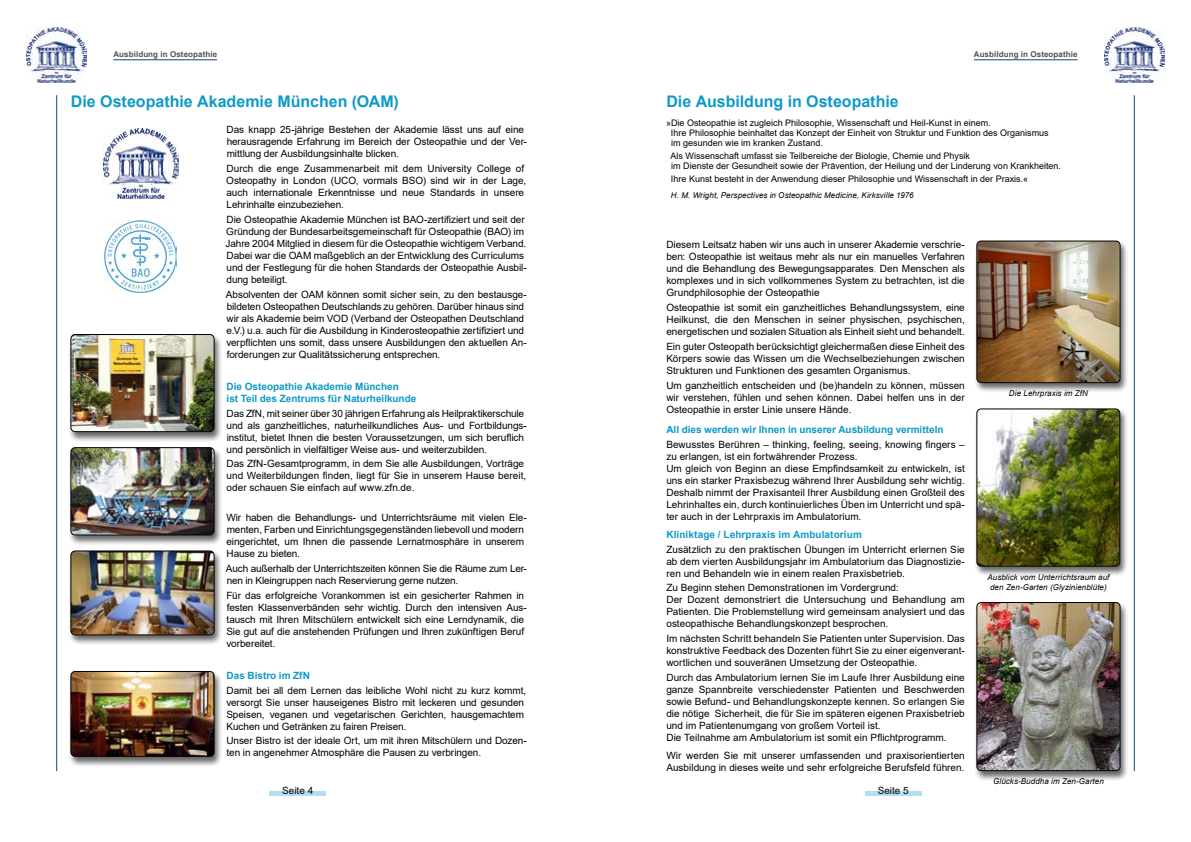
<style>
.page{position:relative;width:1191px;height:842px;background:#fff}
.page>*{position:absolute;margin:0;border:0;box-sizing:border-box;transform-origin:0 0}
.t1{font:700 16px "Arial";color:#0e9ac7}
.t2{font:10px/12px "Arial";letter-spacing:-.005em;color:#000}
.t3{font:700 10px/12px "Arial";color:#0e9ac7}
.t4{font:9px/10px "Arial";color:#000}
.t5{font:italic 8px/9.6px "Arial";letter-spacing:.01em;color:#000;text-align:center}
.t6{font:700 8px "Arial";letter-spacing:.01em;color:#504f53}
.s1{color:#66b120}
</style>
<div class="page">
<hr style="left:269px;top:792px;width:57px;height:4px;background:#b2e0f0">
<hr style="left:113px;top:60px;width:104px;height:1px;background:#134283">
<hr style="left:974px;top:60px;width:103px;height:1px;background:#134283">
<hr style="left:56px;top:95px;width:1px;height:676px;background:#134283">
<hr style="left:1134px;top:95px;width:1px;height:676px;background:#134283">
<hr style="left:865px;top:792px;width:56px;height:4px;background:#b2e0f0">
<img style="left:1104px;top:27px;width:60px;height:55px">
<img style="left:27px;top:27px;width:60px;height:55px">
<div style="left:69px;top:550px;width:154px;height:95px;background:#000;opacity:.6"></div>
<img style="left:71px;top:551px;width:143px;height:84px">
<div style="left:71px;top:551px;width:143px;height:84px;border:1px solid #000;border-radius:4px"></div>
<div style="left:69px;top:671px;width:154px;height:96px;background:#000;opacity:.6"></div>
<img style="left:71px;top:671px;width:143px;height:85px">
<div style="left:71px;top:671px;width:143px;height:85px;border:1px solid #000;border-radius:4px"></div>
<div style="left:69px;top:334px;width:154px;height:108px;background:#000;opacity:.6"></div>
<img style="left:71px;top:334px;width:143px;height:98px">
<div style="left:71px;top:334px;width:143px;height:98px;border:1px solid #000;border-radius:4px"></div>
<img style="left:104px;top:220px;width:72px;height:73px">
<div style="left:69px;top:447px;width:154px;height:98px;background:#000;opacity:.6"></div>
<img style="left:71px;top:448px;width:143px;height:87px">
<div style="left:71px;top:448px;width:143px;height:87px;border:1px solid #000;border-radius:4px"></div>
<div style="left:974px;top:241px;width:154px;height:152px;background:#000;opacity:.6"></div>
<img style="left:977px;top:241px;width:143px;height:142px">
<div style="left:976px;top:241px;width:144px;height:142px;border:1px solid #000;border-radius:4px"></div>
<div style="left:974px;top:408px;width:154px;height:168px;background:#000;opacity:.6"></div>
<img style="left:977px;top:409px;width:142px;height:157px">
<div style="left:976px;top:409px;width:143px;height:157px;border:1px solid #000;border-radius:4px"></div>
<div style="left:974px;top:602px;width:154px;height:179px;background:#000;opacity:.6"></div>
<img style="left:977px;top:602px;width:143px;height:169px">
<div style="left:976px;top:602px;width:144px;height:169px;border:1px solid #000;border-radius:4px"></div>
<img style="left:104px;top:129px;width:75px;height:69px">
<p class="t6" style="left:113px;top:48px;width:105px">Ausbildung in Osteopathie</p>
<p class="t6" style="left:973px;top:48px;width:105px">Ausbildung in Osteopathie</p>
<h1 class="t1" style="left:71px;top:90px;width:329px">Die Osteopathie Akademie München (OAM)</h1>
<p class="t2" style="left:226px;top:124px;width:302px">Das knapp 25-jährige Bestehen der Akademie lässt uns auf eine herausragende Erfahrung im Bereich der Osteopathie und der Ver&shy;mittlung der Ausbildungsinhalte blicken.</p>
<p class="t2" style="left:226px;top:163px;width:301px">Durch die enge Zusammenarbeit mit dem University College of Osteopathy in London (UCO, vormals BSO) sind wir in der Lage, auch internationale Erkenntnisse und neue Standards in unsere Lehrinhalte einzubeziehen.</p>
<p class="t2" style="left:225px;top:214px;width:303px">Die Osteopathie Akademie München ist BAO-zertifiziert und seit der Gründung der Bundesarbeitsgemeinschaft für Osteopathie (BAO) im Jahre 2004 Mitglied in diesem für die Osteopathie wichtigem Verband.<br>Dabei war die OAM maßgeblich an der Entwicklung des Curriculums und der Festlegung für die hohen Standards der Osteopathie Ausbil&shy;dung beteiligt.</p>
<p class="t2" style="left:226px;top:288px;width:302px">Absolventen der OAM können somit sicher sein, zu den bestausge&shy;bildeten Osteopathen Deutschlands zu gehören. Darüber hinaus sind wir als Akademie beim VOD (Verband der Osteopathen Deutschland e.V.) u.a. auch für die Ausbildung in Kinderosteopathie zertifiziert und verpflichten uns somit, dass unsere Ausbildungen den aktuellen An&shy;forderungen zur Qualitätssicherung entsprechen.</p>
<p class="t3" style="left:227px;top:380px;width:191px">Die Osteopathie Akademie München<br>ist Teil des Zentrums für Naturheilkunde</p>
<p class="t2" style="left:226px;top:407px;width:302px">Das ZfN, mit seiner über 30 jährigen Erfahrung als Heilpraktikerschule und als ganzheitliches, naturheilkundliches Aus- und Fortbildungs&shy;institut, bietet Ihnen die besten Voraussetzungen, um sich beruflich und persönlich in vielfältiger Weise aus- und weiterzubilden.</p>
<p class="t2" style="left:226px;top:458px;width:301px">Das ZfN-Gesamtprogramm, in dem Sie alle Ausbildungen, Vorträge und Weiterbildungen finden, liegt für Sie in unserem Hause bereit, oder schauen Sie einfach auf www.zfn.de.</p>
<p class="t2" style="left:226px;top:512px;width:302px">Wir haben die Behandlungs- und Unterrichtsräume mit vielen Ele&shy;menten, Farben und Einrichtungsgegenständen liebevoll und modern eingerichtet, um Ihnen die passende Lernatmosphäre in unserem Hause zu bieten.</p>
<p class="t2" style="left:226px;top:562px;width:302px">Auch außerhalb der Unterrichtszeiten können Sie die Räume zum Ler&shy;nen in Kleingruppen nach Reservierung gerne nutzen.</p>
<p class="t2" style="left:226px;top:589px;width:302px">Für das erfolgreiche Vorankommen ist ein gesicherter Rahmen in festen Klassenverbänden sehr wichtig. Durch den intensiven Aus&shy;tausch mit Ihren Mitschülern entwickelt sich eine Lerndynamik, die Sie gut auf die anstehenden Prüfungen und Ihren zukünftigen Beruf vorbereitet.</p>
<p class="t3" style="left:227px;top:669px;width:85px">Das Bistro im ZfN</p>
<p class="t2" style="left:226px;top:684px;width:301px">Damit bei all dem Lernen das leibliche Wohl nicht zu kurz kommt, versorgt Sie unser hauseigenes Bistro mit leckeren und gesunden Speisen, veganen und vegetarischen Gerichten, hausgemachtem Kuchen und Getränken zu fairen Preisen.</p>
<p class="t2" style="left:226px;top:735px;width:302px">Unser Bistro ist der ideale Ort, um mit ihren Mitschülern und Dozen&shy;ten in angenehmer Atmosphäre die Pausen zu verbringen.</p>
<p class="t2" style="left:282px;top:784px;width:33px">Seite 4</p>
<h1 class="t1" style="left:666px;top:90px;width:234px">Die Ausbildung in Osteopathie</h1>
<p class="t4" style="left:671px;top:118px;width:379px;text-indent:-5px">»Die Osteopathie ist zugleich Philosophie, Wissenschaft und Heil-Kunst in einem.<br>Ihre Philosophie beinhaltet das Konzept der Einheit von Struktur und Funktion des Organismus im gesunden wie im kranken Zustand.</p>
<p class="t4" style="left:670px;top:151px;width:392px">Als Wissenschaft umfasst sie Teilbereiche der Biologie, Chemie und Physik<br>im Dienste der Gesundheit sowie der Prävention, der Heilung und der Linderung von Krankheiten.</p>
<p class="t4" style="left:671px;top:174px;width:359px">Ihre Kunst besteht in der Anwendung dieser Philosophie und Wissenschaft in der Praxis.«</p>
<p class="t5" style="left:671px;top:190px;width:244px">H. M. Wright, Perspectives in Osteopathic Medicine, Kirksville 1976</p>
<p class="t2" style="left:666px;top:239px;width:300px;text-align:justify">Diesem Leitsatz haben wir uns auch in unserer Akademie verschrie&shy;ben: Osteopathie ist weitaus mehr als nur ein manuelles Verfahren und die Behandlung des Bewegungsapparates<span class="s1">.</span> Den Menschen als komplexes und in sich vollkommenes System zu betrachten, ist die Grundphilosophie der Osteopathie</p>
<p class="t2" style="left:666px;top:301px;width:300px;text-align:justify">Osteopathie ist somit ein ganzheitliches Behandlungssystem, eine Heilkunst, die den Menschen in seiner physischen, psychischen, energetischen und sozialen Situation als Einheit sieht und behandelt.</p>
<p class="t2" style="left:666px;top:340px;width:300px;text-align:justify">Ein guter Osteopath berücksichtigt gleichermaßen diese Einheit des Körpers sowie das Wissen um die Wechselbeziehungen zwischen Strukturen und Funktionen des gesamten Organismus.</p>
<p class="t2" style="left:666px;top:379px;width:300px;text-align:justify">Um ganzheitlich entscheiden und (be)handeln zu können, müssen wir verstehen, fühlen und sehen können. Dabei helfen uns in der Osteopathie in erster Linie unsere Hände.</p>
<p class="t3" style="left:666px;top:424px;width:279px">All dies werden wir Ihnen in unserer Ausbildung vermitteln</p>
<p class="t2" style="left:666px;top:438px;width:300px">Bewusstes Berühren – thinking, feeling, seeing, knowing fingers – zu erlangen, ist ein fortwährender Prozess.<br>Um gleich von Beginn an diese Empfindsamkeit zu entwickeln, ist uns ein starker Praxisbezug während Ihrer Ausbildung sehr wichtig.<br>Deshalb nimmt der Praxisanteil Ihrer Ausbildung einen Großteil des Lehrinhaltes ein, durch kontinuierliches Üben im Unterricht und spä&shy;ter auch in der Lehrpraxis im Ambulatorium.</p>
<p class="t3" style="left:666px;top:528px;width:197px">Kliniktage / Lehrpraxis im Ambulatorium</p>
<p class="t2" style="left:666px;top:543px;width:300px;text-align:justify">Zusätzlich zu den praktischen Übungen im Unterricht erlernen Sie ab dem vierten Ausbildungsjahr im Ambulatorium das Diagnostizie&shy;ren und Behandeln wie in einem realen Praxisbetrieb.</p>
<p class="t2" style="left:666px;top:582px;width:300px">Zu Beginn stehen Demonstrationen im Vordergrund:<br>Der Dozent demonstriert die Untersuchung und Behandlung am Patienten. Die Problemstellung wird gemeinsam analysiert und das osteopathische Behandlungskonzept besprochen.</p>
<p class="t2" style="left:666px;top:633px;width:300px;text-align:justify">Im nächsten Schritt behandeln Sie Patienten unter Supervision. Das konstruktive Feedback des Dozenten führt Sie zu einer eigenverant&shy;wortlichen und souveränen Umsetzung der Osteopathie.</p>
<p class="t2" style="left:666px;top:671px;width:300px">Durch das Ambulatorium lernen Sie im Laufe Ihrer Ausbildung eine ganze Spannbreite verschiedenster Patienten und Beschwerden sowie Befund- und Behandlungskonzepte kennen. So erlangen Sie die nötige Sicherheit, die für Sie im späteren eigenen Praxisbetrieb und im Patientenumgang von großem Vorteil ist.<br>Die Teilnahme am Ambulatorium ist somit ein Pflichtprogramm.</p>
<p class="t2" style="left:666px;top:749px;width:300px">Wir werden Sie mit unserer umfassenden und praxisorientierten<br>Ausbildung in dieses weite und sehr erfolgreiche Berufsfeld führen.</p>
<p class="t2" style="left:877px;top:784px;width:33px">Seite 5</p>
<p class="t5" style="left:1009px;top:389px;width:80px">Die Lehrpraxis im ZfN</p>
<p class="t5" style="left:987px;top:573px;width:124px">Ausblick vom Unterrichtsraum auf den Zen-Garten (Glyzinienblüte)</p>
<p class="t5" style="left:993px;top:776px;width:112px">Glücks-Buddha im Zen-Garten</p>
</div>
